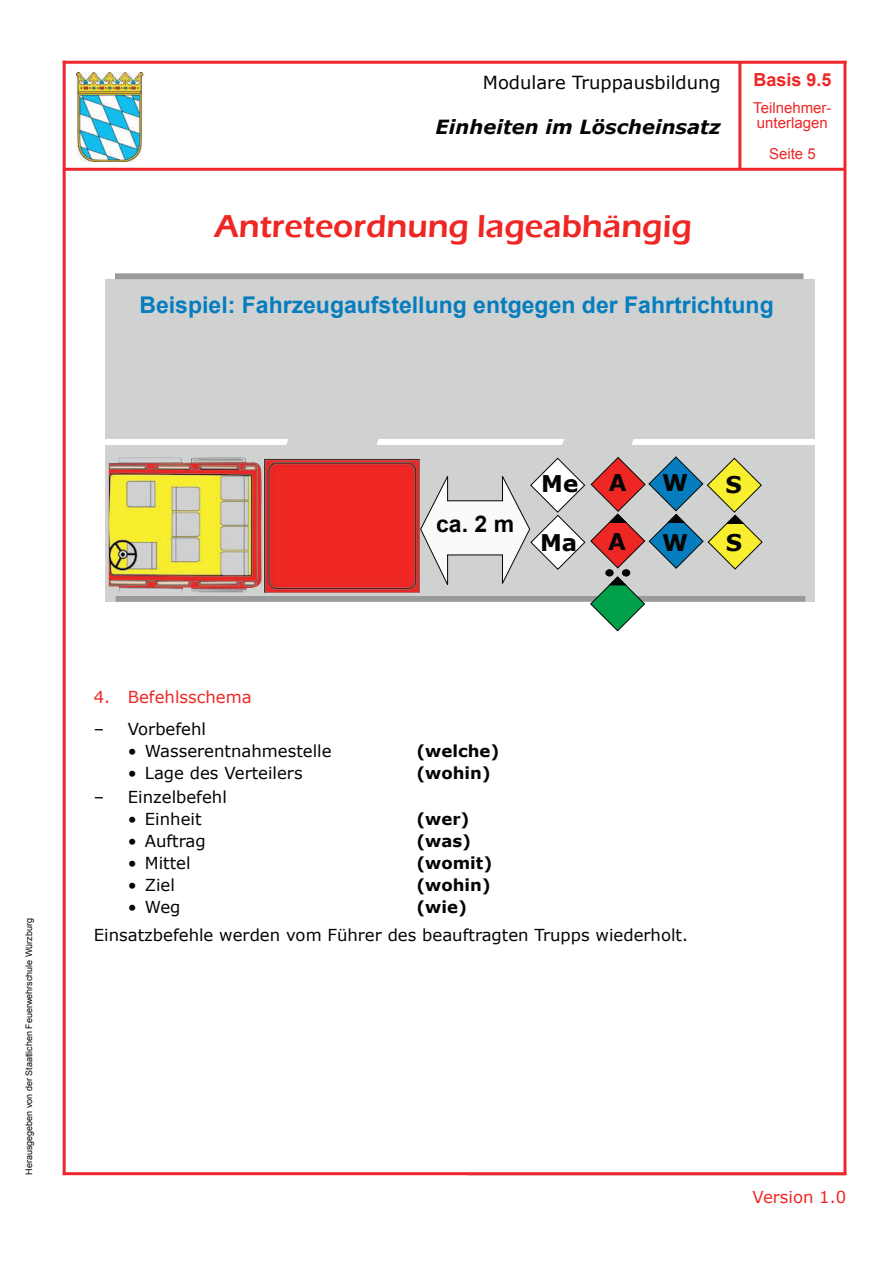
<style>
.page{position:relative;width:893px;height:1263px;background:#fff}
.page>*{position:absolute;margin:0;border:0;box-sizing:border-box;transform-origin:0 0}
.t1{font:600 32.55px "Eras ITC";color:#ee2725}
.t2{font:700 22.95px "Arial";color:#057dbf}
.t3{font:700 22.95px "Verdana";color:#040503}
.t4{font:700 22.95px "Arial";color:#040503}
.t5{font:italic 700 19.5px "Verdana";color:#040503}
.t6{font:18px "Verdana";color:#040503}
.t7{font:700 18px "Arial";color:#ee2725}
.t8{font:16.5px "Verdana";color:#040503}
.t9{font:700 16.5px "Verdana";color:#040503}
.t10{font:16.5px "Verdana";color:#ee2725}
.t11{font:15px/15px "Arial";color:#ee2725}
.t12{font:9px "Arial";color:#040503}
</style>
<div class="page">
<hr style="left:467px;top:1175px;width:378px;height:1px;background:#d2d2d3">
<hr style="left:63px;top:168px;width:782px;height:3px;background:#ee262e">
<hr style="left:63px;top:1172px;width:783px;height:3px;background:#ee262e">
<hr style="left:63px;top:61px;width:783px;height:3px;background:#ee262e">
<hr style="left:843px;top:61px;width:3px;height:1114px;background:#ee262e">
<hr style="left:63px;top:61px;width:3px;height:1114px;background:#ee262e">
<hr style="left:738px;top:62px;width:3px;height:107px;background:#ee262e">
<img style="left:76px;top:72px;width:69px;height:89px">
<svg style="left:211px;top:167px;width:258px;height:4px"></svg>
<svg style="left:477px;top:167px;width:215px;height:4px"></svg>
<div style="left:105px;top:279px;width:709px;height:323px;background:#d0d1d1"></div>
<svg style="left:105px;top:439px;width:183px;height:6px"></svg>
<svg style="left:376px;top:439px;width:188px;height:6px"></svg>
<svg style="left:631px;top:438px;width:184px;height:8px"></svg>
<img style="left:109px;top:457px;width:310px;height:136px">
<div style="left:115px;top:273px;width:688px;height:6px;background:#999a9b"></div>
<div style="left:116px;top:596px;width:689px;height:6px;background:#999a9b"></div>
<svg style="left:419px;top:456px;width:344px;height:176px"></svg>
<p class="t6" style="left:483px;top:71px;width:239px">Modulare Truppausbildung</p>
<p class="t5" style="left:436px;top:114px;width:287px">Einheiten im Löscheinsatz</p>
<h1 class="t1" style="left:214px;top:208px;width:479px">Antreteordnung lageabhängig</h1>
<p class="t7" style="left:753px;top:69px;width:80px">Basis 9.5</p>
<p class="t11" style="left:753px;top:101px;width:80px">Teilnehmer&shy;unterlagen</p>
<p class="t11" style="left:769px;top:146px;width:48px">Seite 5</p>
<h2 class="t2" style="left:139px;top:292px;width:636px">Beispiel: Fahrzeugaufstellung entgegen der Fahrtrichtung</h2>
<p class="t12" style="left:24px;top:1175px;width:258px;rotate:-90deg">Herausgegeben von der Staatlichen Feuerwehrschule Würzburg</p>
<h2 class="t4" style="left:436px;top:511px;width:80px">ca. 2 m</h2>
<h2 class="t3" style="left:541px;top:469px;width:39px">Me</h2>
<h2 class="t3" style="left:609px;top:468px;width:19px">A</h2>
<h2 class="t3" style="left:540px;top:528px;width:39px">Ma</h2>
<h2 class="t3" style="left:608px;top:527px;width:19px">A</h2>
<h2 class="t3" style="left:662px;top:468px;width:27px">W</h2>
<h2 class="t3" style="left:725px;top:470px;width:18px">S</h2>
<h2 class="t3" style="left:662px;top:528px;width:27px">W</h2>
<h2 class="t3" style="left:726px;top:528px;width:18px">S</h2>
<p class="t10" style="left:94px;top:686px;width:159px">4. Befehlsschema</p>
<p class="t8" style="left:94px;top:719px;width:114px">– Vorbefehl</p>
<p class="t8" style="left:128px;top:741px;width:205px">• Wasserentnahmestelle</p>
<p class="t9" style="left:416px;top:741px;width:85px">(welche)</p>
<p class="t8" style="left:128px;top:763px;width:176px">• Lage des Verteilers</p>
<p class="t9" style="left:416px;top:763px;width:76px">(wohin)</p>
<p class="t8" style="left:94px;top:787px;width:135px">– Einzelbefehl</p>
<p class="t8" style="left:128px;top:809px;width:75px">• Einheit</p>
<p class="t9" style="left:416px;top:809px;width:55px">(wer)</p>
<p class="t8" style="left:128px;top:831px;width:79px">• Auftrag</p>
<p class="t9" style="left:416px;top:831px;width:56px">(was)</p>
<p class="t8" style="left:128px;top:853px;width:64px">• Mittel</p>
<p class="t9" style="left:416px;top:853px;width:78px">(womit)</p>
<p class="t8" style="left:128px;top:875px;width:49px">• Ziel</p>
<p class="t9" style="left:416px;top:875px;width:76px">(wohin)</p>
<p class="t8" style="left:128px;top:896px;width:54px">• Weg</p>
<p class="t9" style="left:416px;top:896px;width:52px">(wie)</p>
<p class="t8" style="left:94px;top:925px;width:596px">Einsatzbefehle werden vom Führer des beauftragten Trupps wiederholt.</p>
<p class="t10" style="left:752px;top:1187px;width:95px">Version 1.0</p>
</div>
